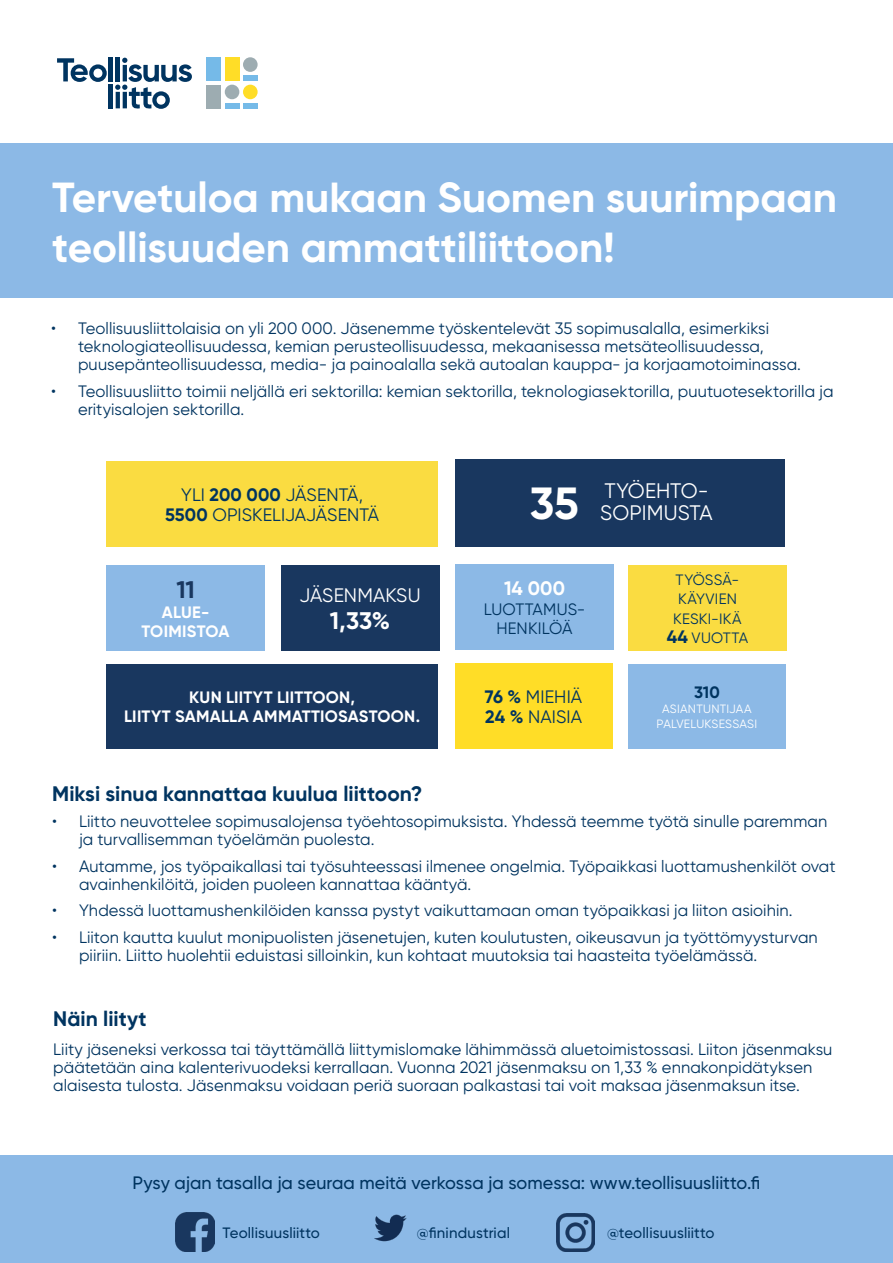
<style>
.page{position:relative;width:893px;height:1263px;background:#fff}
.page>*{position:absolute;margin:0;border:0;box-sizing:border-box;transform-origin:0 0}
.Valkoinen_numero{font:700 45px "Gilroy";color:#fff}
.Otsikko{font:700 42px/49.5px "Gilroy";color:#fff}
.T-sininen_11pt_valko{font:700 24px "Gilroy";color:#fff}
.T-sininen_valkoinen{font:700 24px "Gilroy";color:#19375f}
.Alaotsikko{font:700 21px "Gilroy";color:#003460}
.T-sininen_valkoinen-2{font:21px "Gilroy";color:#fff}
.T-sininen_11pt_valko-2{font:19.5px "Gilroy";letter-spacing:.005em;color:#fff}
.V-sininen_13pt_valko{font:700 19.5px "Gilroy";color:#fff}
.Huomio{font:500 18px "Gilroy";color:#003460}
.KeltainenPohja{font:18px "Gilroy";color:#003460}
.Leipäteksti{font:16.5px/18px "Gilroy";letter-spacing:.005em;color:#003460}
.T-sininen_11pt_valko-3{font:700 16.5px "Gilroy";letter-spacing:.01em;color:#fff}
.V-sininen_11pt_t-sin{font:16.5px "Gilroy";letter-spacing:.01em;color:#003460}
.V-sininen_11pt_t-sin-2{font:700 16.5px "Gilroy";letter-spacing:.015em;color:#fff}
.V-sininen_11pt_t-sin-3{font:700 16.5px "Gilroy";color:#003460}
.Somet{font:500 15px "Gilroy";letter-spacing:.01em;color:#003460}
.V-sininen_11pt_t-sin-4{font:15px "Gilroy";letter-spacing:.015em;color:#003460}
.V-sininen_9pt_valkoi{font:12px/15px "Gilroy";letter-spacing:.015em;color:#fff;text-align:center}
.s1{font-weight:700}
.s2{font-weight:700;font-size:18px}
</style>
<div class="page">
<div style="left:0;top:143px;width:893px;height:155px;background:#8cb9e6"></div>
<div style="left:0;top:1155px;width:893px;height:108px;background:#8cb9e6"></div>
<svg style="left:57px;top:58px;width:50px;height:24px"></svg>
<hr style="left:109px;top:57px;width:4px;height:24px;background:#003460">
<hr style="left:116px;top:57px;width:4px;height:24px;background:#003460">
<hr style="left:109px;top:84px;width:4px;height:24px;background:#003460">
<svg style="left:115px;top:58px;width:77px;height:51px"></svg>
<div style="left:243px;top:76px;width:15px;height:5px;background:#75bae8"></div>
<div style="left:243px;top:57px;width:15px;height:15px;background:#9dacb1;border-radius:50%"></div>
<div style="left:243px;top:85px;width:15px;height:14px;background:#ffdd27;border-radius:50%"></div>
<div style="left:207px;top:85px;width:14px;height:23px;background:#9dacb1"></div>
<div style="left:207px;top:57px;width:14px;height:24px;background:#75bae8"></div>
<div style="left:225px;top:57px;width:14px;height:24px;background:#ffdd27"></div>
<div style="left:243px;top:103px;width:15px;height:5px;background:#75bae8"></div>
<div style="left:225px;top:85px;width:14px;height:14px;background:#9dacb1;border-radius:50%"></div>
<div style="left:225px;top:103px;width:14px;height:5px;background:#75bae8"></div>
<div style="left:106px;top:461px;width:332px;height:85px;background:#fadc41"></div>
<div style="left:455px;top:459px;width:329px;height:87px;background:#19375f"></div>
<div style="left:106px;top:566px;width:159px;height:85px;background:#8cb9e6"></div>
<div style="left:281px;top:566px;width:158px;height:85px;background:#19375f"></div>
<div style="left:628px;top:566px;width:159px;height:85px;background:#fadc41"></div>
<div style="left:455px;top:564px;width:159px;height:85px;background:#8cb9e6"></div>
<div style="left:106px;top:664px;width:332px;height:84px;background:#19375f"></div>
<div style="left:628px;top:664px;width:158px;height:84px;background:#8cb9e6"></div>
<div style="left:455px;top:663px;width:157px;height:85px;background:#ffdd27"></div>
<img style="left:175px;top:1212px;width:40px;height:39px">
<img style="left:374px;top:1214px;width:33px;height:28px">
<img style="left:557px;top:1213px;width:38px;height:38px">
<p class="Otsikko" style="left:52px;top:173px;width:786px">Tervetuloa mukaan Suomen suurimpaan teollisuuden ammattiliittoon!</p>
<p class="Leipäteksti" style="left:78px;top:319px;width:724px;text-indent:-27px">• Teollisuusliittolaisia on yli 200 000. Jäsenemme työskentelevät 35 sopimusalalla, esimerkiksi teknologiateollisuudessa, kemian perusteollisuudessa, mekaanisessa metsäteollisuudessa, puusepänteollisuudessa, media- ja painoalalla sekä autoalan kauppa- ja korjaamotoiminassa.</p>
<p class="Leipäteksti" style="left:78px;top:382px;width:757px;text-indent:-27px">• Teollisuusliitto toimii neljällä eri sektorilla: kemian sektorilla, teknologiasektorilla, puutuotesektorilla ja erityisalojen sektorilla.</p>
<p class="KeltainenPohja" style="left:181px;top:484px;width:183px">YLI <span class="s1">200 000</span> JÄSENTÄ,</p>
<p class="KeltainenPohja" style="left:165px;top:504px;width:216px"><span class="s1">5500</span> OPISKELIJAJÄSENTÄ</p>
<p class="T-sininen_valkoinen" style="left:176px;top:575px;width:20px">11</p>
<p class="V-sininen_11pt_t-sin-2" style="left:162px;top:602px;width:49px">ALUE-</p>
<p class="V-sininen_11pt_t-sin-2" style="left:142px;top:621px;width:89px">TOIMISTOA</p>
<p class="T-sininen_11pt_valko-2" style="left:300px;top:584px;width:123px">JÄSENMAKSU</p>
<p class="T-sininen_11pt_valko" style="left:330px;top:606px;width:62px">1,33%</p>
<p class="T-sininen_11pt_valko-3" style="left:189px;top:687px;width:167px">KUN LIITYT LIITTOON,</p>
<p class="T-sininen_11pt_valko-3" style="left:124px;top:706px;width:297px">LIITYT SAMALLA AMMATTIOSASTOON.</p>
<p class="Valkoinen_numero" style="left:530px;top:475px;width:50px">35</p>
<p class="T-sininen_valkoinen-2" style="left:604px;top:478px;width:106px">TYÖEHTO-</p>
<p class="T-sininen_valkoinen-2" style="left:600px;top:500px;width:114px">SOPIMUSTA</p>
<p class="V-sininen_13pt_valko" style="left:504px;top:576px;width:62px">14 000</p>
<p class="V-sininen_11pt_t-sin" style="left:484px;top:599px;width:103px">LUOTTAMUS-</p>
<p class="V-sininen_11pt_t-sin" style="left:496px;top:618px;width:78px">HENKILÖÄ</p>
<p class="KeltainenPohja" style="left:485px;top:686px;width:99px"><span class="s1">76 %</span> MIEHIÄ</p>
<p class="KeltainenPohja" style="left:485px;top:705px;width:98px"><span class="s1">24 %</span> NAISIA</p>
<p class="V-sininen_11pt_t-sin-4" style="left:676px;top:570px;width:65px">TYÖSSÄ-</p>
<p class="V-sininen_11pt_t-sin-4" style="left:678px;top:590px;width:60px">KÄYVIEN</p>
<p class="V-sininen_11pt_t-sin-4" style="left:673px;top:609px;width:70px">KESKI-IKÄ</p>
<p class="V-sininen_11pt_t-sin-4" style="left:667px;top:629px;width:83px"><span class="s2">44</span> VUOTTA</p>
<p class="V-sininen_11pt_t-sin-3" style="left:694px;top:681px;width:27px">310</p>
<p class="V-sininen_9pt_valkoi" style="left:657px;top:701px;width:102px">ASIANTUNTIJAA<br>PALVELUKSESSASI</p>
<p class="Alaotsikko" style="left:52px;top:781px;width:372px">Miksi sinua kannattaa kuulua liittoon?</p>
<p class="Leipäteksti" style="left:79px;top:812px;width:750px;text-indent:-27px">• Liitto neuvottelee sopimusalojensa työehtosopimuksista. Yhdessä teemme työtä sinulle paremman ja turvallisemman työelämän puolesta.</p>
<p class="Leipäteksti" style="left:79px;top:857px;width:758px;text-indent:-27px">• Autamme, jos työpaikallasi tai työsuhteessasi ilmenee ongelmia. Työpaikkasi luottamushenkilöt ovat avainhenkilöitä, joiden puoleen kannattaa kääntyä.</p>
<p class="Leipäteksti" style="left:52px;top:901px;width:742px">• Yhdessä luottamushenkilöiden kanssa pystyt vaikuttamaan oman työpaikkasi ja liiton asioihin.</p>
<p class="Leipäteksti" style="left:79px;top:928px;width:740px;text-indent:-27px">• Liiton kautta kuulut monipuolisten jäsenetujen, kuten koulutusten, oikeusavun ja työttömyysturvan piiriin. Liitto huolehtii eduistasi silloinkin, kun kohtaat muutoksia tai haasteita työelämässä.</p>
<p class="Alaotsikko" style="left:53px;top:1005px;width:95px">Näin liityt</p>
<p class="Leipäteksti" style="left:53px;top:1040px;width:781px">Liity jäseneksi verkossa tai täyttämällä liittymislomake lähimmässä aluetoimistossasi. Liiton jäsenmaksu päätetään aina kalenterivuodeksi kerrallaan. Vuonna 2021 jäsenmaksu on 1,33 % ennakonpidätyksen alaisesta tulosta. Jäsenmaksu voidaan periä suoraan palkastasi tai voit maksaa jäsenmaksun itse.</p>
<p class="Huomio" style="left:133px;top:1172px;width:629px">Pysy ajan tasalla ja seuraa meitä verkossa ja somessa: www.teollisuusliitto.fi</p>
<p class="Somet" style="left:223px;top:1223px;width:99px">Teollisuusliitto</p>
<p class="Somet" style="left:417px;top:1223px;width:95px">@finindustrial</p>
<p class="Somet" style="left:607px;top:1223px;width:109px">@teollisuusliitto</p>
</div>
